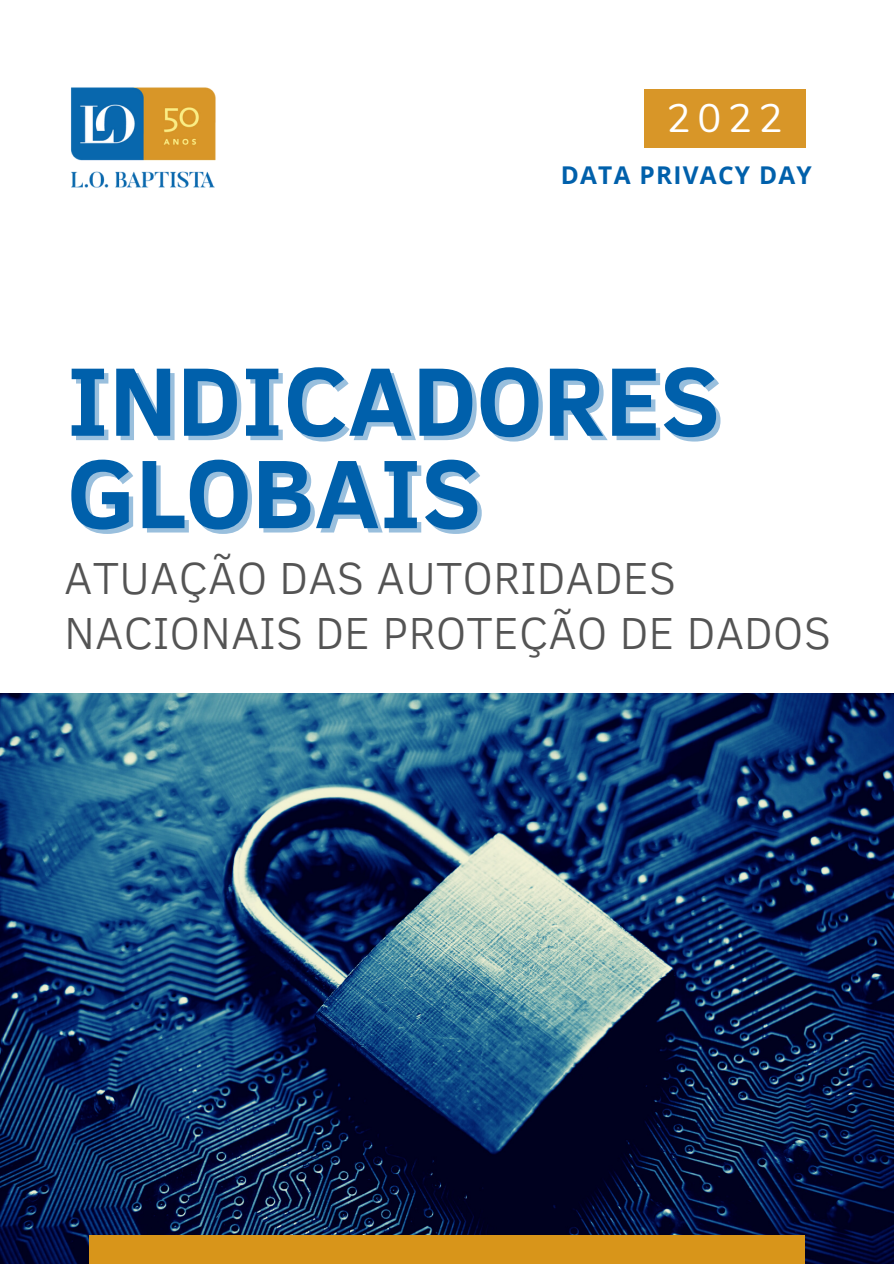
<style>
.page{position:relative;width:894px;height:1264px;background:#fff}
.page>*{position:absolute;margin:0;border:0;box-sizing:border-box;transform-origin:0 0}
.t1{font:700 99.3px/92.4px "Clear Sans";color:#0060ab}
.t2{font:300 46.05px/55.2px "Clear Sans";color:#545454}
.t3{font:39.75px "Nunito";color:#fff}
.t4{font:700 24.45px "Open Sans";letter-spacing:.05em;color:#0060ab}
</style>
<div class="page">
<div style="left:643px;top:89px;width:161px;height:59px;background:#d89628"></div>
<img style="left:71px;top:87px;width:145px;height:101px">
<img style="left:0;top:693px;width:893px;height:570px">
<div style="left:89px;top:1235px;width:715px;height:28px;background:#d8951a"></div>
<p class="t3" style="left:666px;top:92px;width:117px">2022</p>
<p class="t4" style="left:560px;top:158px;width:252px">DATA PRIVACY DAY</p>
<p class="t1" style="left:67px;top:349px;width:654px">INDICADORES<br>GLOBAIS</p>
<p class="t2" style="left:64px;top:547px;width:768px">ATUAÇÃO DAS AUTORIDADES<br>NACIONAIS DE PROTEÇÃO DE DADOS</p>
</div>
